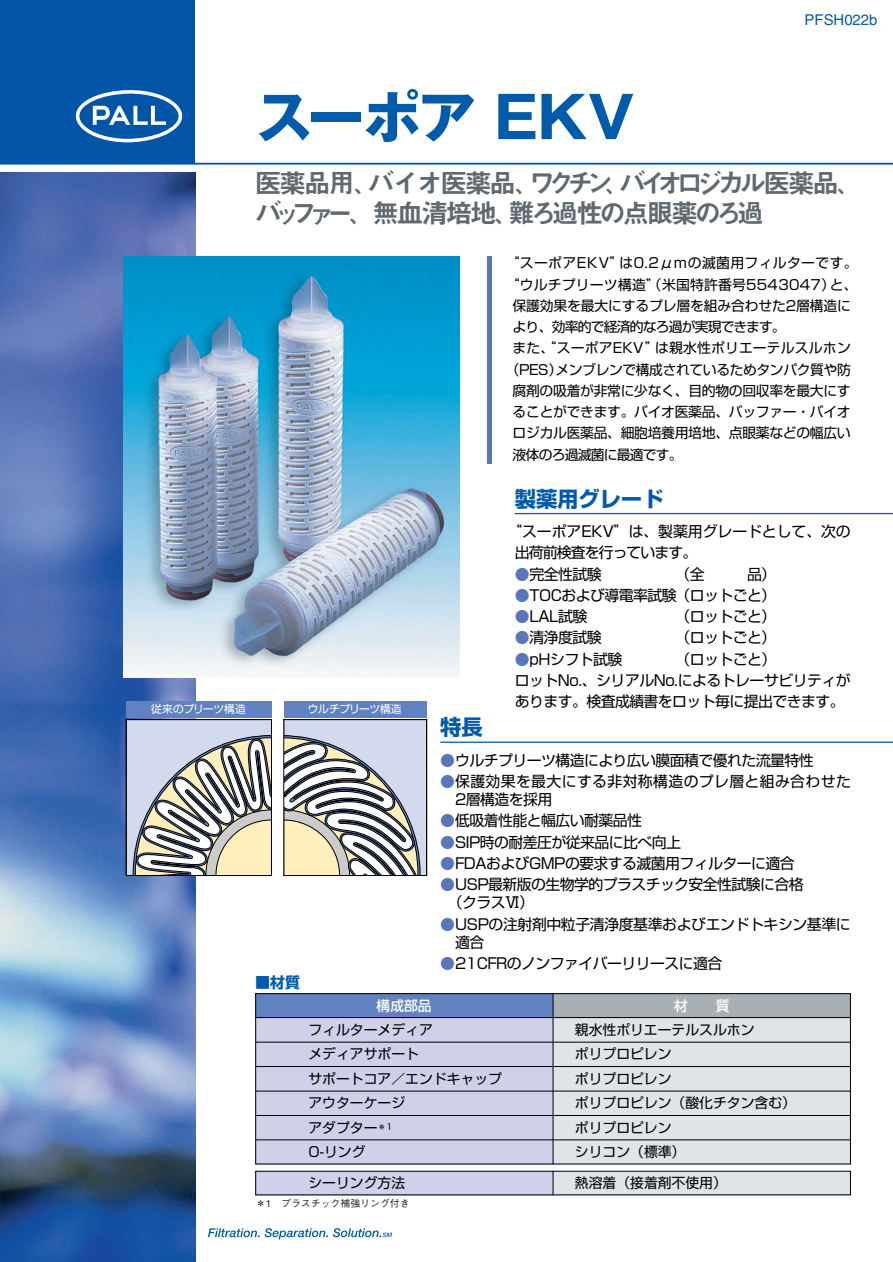
<style>
.page{position:relative;width:893px;height:1262px;background:#fff}
.page>*{position:absolute;margin:0;border:0;box-sizing:border-box;transform-origin:0 0}
.t1{font:700 57.45px "Gothic MB101";letter-spacing:-.025em;color:#015bab}
.t2{font:26.55px/29.7px "Midashi Go MB31";letter-spacing:-.125em;color:#5f696f}
.t3{font:700 21.3px "Shin Go";color:#015bab}
.t4{font:14.85px/18px "Shin Go";letter-spacing:-.04em;color:#000}
.t5{font:14.85px/21.3px "Shin Go";letter-spacing:-.005em;color:#000}
.t6{font:14.85px/18px "Shin Go";letter-spacing:.025em;color:#000}
.t7{font:14.85px "Helvetica";color:#015bab}
.t8{font:700 14.85px "Shin Go";color:#015bab}
.t9{font:13.8px/24.5px "Shin Go";color:#000}
.t10{font:13.8px "Shin Go";letter-spacing:-.02em;color:#000}
.t11{font:13.8px "Shin Go";letter-spacing:-.06em;color:#000}
.t12{font:13.8px "Shin Go";letter-spacing:.025em;color:#000}
.t13{font:13.8px "Shin Go";letter-spacing:-.03em;color:#000}
.t14{font:13.8px "Shin Go";letter-spacing:-.025em;color:#000}
.t15{font:500 13.8px "Shin Go";color:#fff}
.t16{font:10.8px "Shin Go";letter-spacing:-.025em;color:#fff}
.t17{font:500 9.9px "Gothic BBB";color:#231f20}
.s1{color:#5976ba}
</style>
<div class="page">
<img style="left:1px;top:172px;width:194px;height:1090px">
<div style="left:1px;top:0;width:194px;height:164px;background:#0154a6"></div>
<svg style="left:76px;top:90px;width:106px;height:52px"></svg>
<svg style="left:208px;top:1228px;width:184px;height:11px"></svg>
<hr style="left:1px;top:163px;width:891px;height:2px;background:#0154a6">
<img style="left:123px;top:256px;width:336px;height:421px">
<hr style="left:487px;top:256px;width:4px;height:207px;background:#5976ba">
<hr style="left:440px;top:741px;width:452px;height:2px;background:#015bab">
<svg style="left:255px;top:993px;width:596px;height:202px;background:#c2c8d7"></svg>
<hr style="left:514px;top:513px;width:378px;height:1px;background:#015bab">
<div style="left:126px;top:719px;width:145px;height:156px;background:#d4daee"></div>
<svg style="left:133px;top:735px;width:137px;height:139px"></svg>
<div style="left:126px;top:719px;width:146px;height:157px;border:1px solid #000"></div>
<div style="left:284px;top:719px;width:142px;height:156px;background:#d4daee"></div>
<svg style="left:285px;top:735px;width:135px;height:139px"></svg>
<div style="left:283px;top:719px;width:144px;height:157px;border:1px solid #000"></div>
<div style="left:126px;top:701px;width:145px;height:16px;background:#6182c1"></div>
<div style="left:284px;top:701px;width:142px;height:16px;background:#6182c1"></div>
<p class="t7" style="left:804px;top:14px;width:74px">PFSH022b</p>
<h1 class="t1" style="left:255px;top:96px;width:381px">スーポア EKV</h1>
<h2 class="t2" style="left:255px;top:172px;width:608px">医薬品用、バイオ医薬品、ワクチン、バイオロジカル医薬品、バッファー、無血清培地、難ろ過性の点眼薬のろ過</h2>
<p class="t16" style="left:151px;top:705px;width:96px">従来のプリーツ構造</p>
<p class="t16" style="left:308px;top:705px;width:95px">ウルチプリーツ構造</p>
<p class="t8" style="left:255px;top:976px;width:46px">■材質</p>
<p class="t12" style="left:505px;top:258px;width:353px">“スーポアEKV”は0.2μｍの滅菌用フィルターです。</p>
<p class="t9" style="left:505px;top:274px;width:353px">“ウルチプリーツ構造”（米国特許番号5543047）と、</p>
<p class="t9" style="left:512px;top:295px;width:340px">保護効果を最大にするプレ層を組み合わせた2層構造に</p>
<p class="t11" style="left:512px;top:322px;width:274px">より、効率的で経済的なろ過が実現できます。</p>
<p class="t9" style="left:512px;top:337px;width:340px">また、“スーポアEKV”は親水性ポリエーテルスルホン</p>
<p class="t13" style="left:505px;top:364px;width:346px">（PES）メンブレンで構成されているためタンパク質や防</p>
<p class="t14" style="left:512px;top:385px;width:339px">腐剤の吸着が非常に少なく、目的物の回収率を最大にす</p>
<p class="t10" style="left:512px;top:407px;width:339px">ることができます。バイオ医薬品、バッファー・バイオ</p>
<p class="t10" style="left:512px;top:428px;width:339px">ロジカル医薬品、細胞培養用培地、点眼薬などの幅広い</p>
<p class="t11" style="left:512px;top:449px;width:171px">液体のろ過滅菌に最適です。</p>
<h3 class="t3" style="left:514px;top:490px;width:150px">製薬用グレード</h3>
<p class="t5" style="left:514px;top:522px;width:337px;text-indent:-7px">“スーポアEKV”は、製薬用グレードとして、次の出荷前検査を行っています。</p>
<p class="t4" style="left:514px;top:567px;width:89px"><span class="s1">●</span>完全性試験</p>
<p class="t4" style="left:675px;top:567px;width:102px">（全　　　品）</p>
<p class="t4" style="left:514px;top:588px;width:263px"><span class="s1">●</span>TOCおよび導電率試験（ロットごと）</p>
<p class="t4" style="left:514px;top:609px;width:74px"><span class="s1">●</span>LAL試験</p>
<p class="t4" style="left:675px;top:609px;width:102px">（ロットごと）</p>
<p class="t4" style="left:514px;top:630px;width:89px"><span class="s1">●</span>清浄度試験</p>
<p class="t4" style="left:675px;top:630px;width:102px">（ロットごと）</p>
<p class="t4" style="left:514px;top:652px;width:109px"><span class="s1">●</span>pHシフト試験</p>
<p class="t4" style="left:514px;top:650px;width:337px;line-height:21.3px;text-indent:161px">（ロットごと）<br>ロットNo.、シリアルNo.によるトレーサビリティが</p>
<p class="t4" style="left:514px;top:694px;width:331px">あります。検査成績書をロット毎に提出できます。</p>
<h3 class="t3" style="left:440px;top:719px;width:44px">特長</h3>
<p class="t4" style="left:440px;top:753px;width:375px"><span class="s1">●</span>ウルチプリーツ構造により広い膜面積で優れた流量特性</p>
<p class="t6" style="left:455px;top:774px;width:397px;text-indent:-15px"><span class="s1">●</span>保護効果を最大にする非対称構造のプレ層と組み合わせた<br>2層構造を採用</p>
<p class="t4" style="left:440px;top:813px;width:203px"><span class="s1">●</span>低吸着性能と幅広い耐薬品性</p>
<p class="t4" style="left:440px;top:834px;width:242px"><span class="s1">●</span>SIP時の耐差圧が従来品に比べ向上</p>
<p class="t4" style="left:440px;top:856px;width:356px"><span class="s1">●</span>FDAおよびGMPの要求する滅菌用フィルターに適合</p>
<p class="t4" style="left:447px;top:877px;width:357px;text-indent:-7px"><span class="s1">●</span>USP最新版の生物学的プラスチック安全性試験に合格（クラスⅥ）</p>
<p class="t4" style="left:455px;top:916px;width:397px;text-indent:-15px"><span class="s1">●</span>USPの注射剤中粒子清浄度基準およびエンドトキシン基準に適合</p>
<p class="t4" style="left:440px;top:956px;width:283px"><span class="s1">●</span>21CFRのノンファイバーリリースに適合</p>
<p class="t15" style="left:376px;top:1000px;width:57px">構成部品</p>
<p class="t15" style="left:674px;top:1000px;width:57px">材　　質</p>
<p class="t9" style="left:308px;top:1019px;width:195px">フィルターメディア<br>メディアサポート<br>サポートコア／エンドキャップアウターケージ<br>アダプター<sup>＊1<br></sup>O-リング</p>
<p class="t9" style="left:308px;top:1172px;width:98px">シーリング方法</p>
<p class="t9" style="left:575px;top:1019px;width:223px">親水性ポリエーテルスルホン<br>ポリプロピレン<br>ポリプロピレン<br>ポリプロピレン（酸化チタン含む）ポリプロピレン<br>シリコン（標準）</p>
<p class="t9" style="left:575px;top:1172px;width:154px">熱溶着（接着剤不使用）</p>
<p class="t17" style="left:256px;top:1199px;width:155px">＊1 プラスチック補強リング付き</p>
</div>
